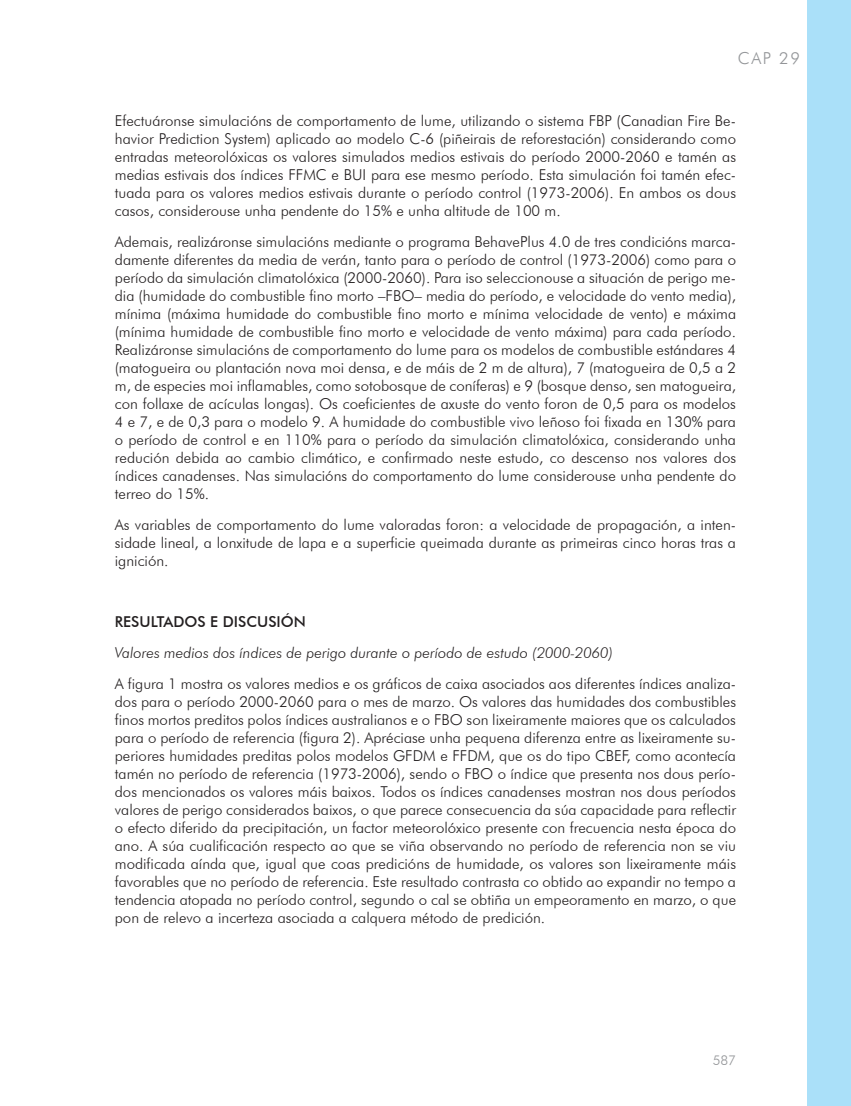
<style>
.page{position:relative;width:851px;height:1106px;background:#fff}
.page>*{position:absolute;margin:0;border:0;box-sizing:border-box;transform-origin:0 0}
.t1{font:300 16.5px "Futura BT";color:#939598}
.t2{font:300 15px/18px "Futura BT";color:#231f20;text-align:justify}
.t3{font:italic 300 15px "Futura BT";color:#231f20}
.t4{font:500 15px "Futura BT";color:#231f20}
.t5{font:300 13.5px "Futura BT";color:#939598}
</style>
<div class="page">
<div style="left:806px;top:0;width:44px;height:1106px;background:#aae0f9"></div>
<p class="t1" style="left:737px;top:48px;width:63px">cap 29</p>
<p class="t2" style="left:115px;top:112px;width:622px">Efectuáronse simulacións de comportamento de lume, utilizando o sistema FBP (Canadian Fire Be&shy;havior Prediction System) aplicado ao modelo C-6 (piñeirais de reforestación) considerando como entradas meteorolóxicas os valores simulados medios estivais do período 2000-2060 e tamén as medias estivais dos índices FFMC e BUI para ese mesmo período. Esta simulación foi tamén efec&shy;tuada para os valores medios estivais durante o período control (1973-2006). En ambos os dous casos, considerouse unha pendente do 15% e unha altitude de 100 m.</p>
<p class="t2" style="left:115px;top:232px;width:622px">Ademais, realizáronse simulacións mediante o programa BehavePlus 4.0 de tres condicións marca&shy;damente diferentes da media de verán, tanto para o período de control (1973-2006) como para o período da simulación climatolóxica (2000-2060). Para iso seleccionouse a situación de perigo me&shy;dia (humidade do combustible fino morto –FBO– media do período, e velocidade do vento media), mínima (máxima humidade do combustible fino morto e mínima velocidade de vento) e máxima (mínima humidade de combustible fino morto e velocidade de vento máxima) para cada período.<br>Realizáronse simulacións de comportamento do lume para os modelos de combustible estándares 4 (matogueira ou plantación nova moi densa, e de máis de 2 m de altura), 7 (matogueira de 0,5 a 2 m, de especies moi inflamables, como sotobosque de coníferas) e 9 (bosque denso, sen matogueira, con follaxe de acículas longas). Os coeficientes de axuste do vento foron de 0,5 para os modelos 4 e 7, e de 0,3 para o modelo 9. A humidade do combustible vivo leñoso foi fixada en 130% para o período de control e en 110% para o período da simulación climatolóxica, considerando unha redución debida ao cambio climático, e confirmado neste estudo, co descenso nos valores dos índices canadenses. Nas simulacións do comportamento do lume considerouse unha pendente do terreo do 15%.</p>
<p class="t2" style="left:115px;top:515px;width:622px">As variables de comportamento do lume valoradas foron: a velocidade de propagación, a inten&shy;sidade lineal, a lonxitude de lapa e a superficie queimada durante as primeiras cinco horas tras a ignición.</p>
<p class="t4" style="left:115px;top:613px;width:192px">RESULTADOS E DISCUSIÓN</p>
<p class="t3" style="left:115px;top:644px;width:499px">Valores medios dos índices de perigo durante o período de estudo (2000-2060)</p>
<p class="t2" style="left:115px;top:674px;width:622px">A figura 1 mostra os valores medios e os gráficos de caixa asociados aos diferentes índices analiza&shy;dos para o período 2000-2060 para o mes de marzo. Os valores das humidades dos combustibles finos mortos preditos polos índices australianos e o FBO son lixeiramente maiores que os calculados para o período de referencia (figura 2). Apréciase unha pequena diferenza entre as lixeiramente su&shy;periores humidades preditas polos modelos GFDM e FFDM, que os do tipo CBEF, como acontecía tamén no período de referencia (1973-2006), sendo o FBO o índice que presenta nos dous perío&shy;dos mencionados os valores máis baixos. Todos os índices canadenses mostran nos dous períodos valores de perigo considerados baixos, o que parece consecuencia da súa capacidade para reflectir o efecto diferido da precipitación, un factor meteorolóxico presente con frecuencia nesta época do ano. A súa cualificación respecto ao que se viña observando no período de referencia non se viu modificada aínda que, igual que coas predicións de humidade, os valores son lixeiramente máis favorables que no período de referencia. Este resultado contrasta co obtido ao expandir no tempo a tendencia atopada no período control, segundo o cal se obtiña un empeoramento en marzo, o que pon de relevo a incerteza asociada a calquera método de predición.</p>
<p class="t5" style="left:712px;top:1051px;width:25px">587</p>
</div>
